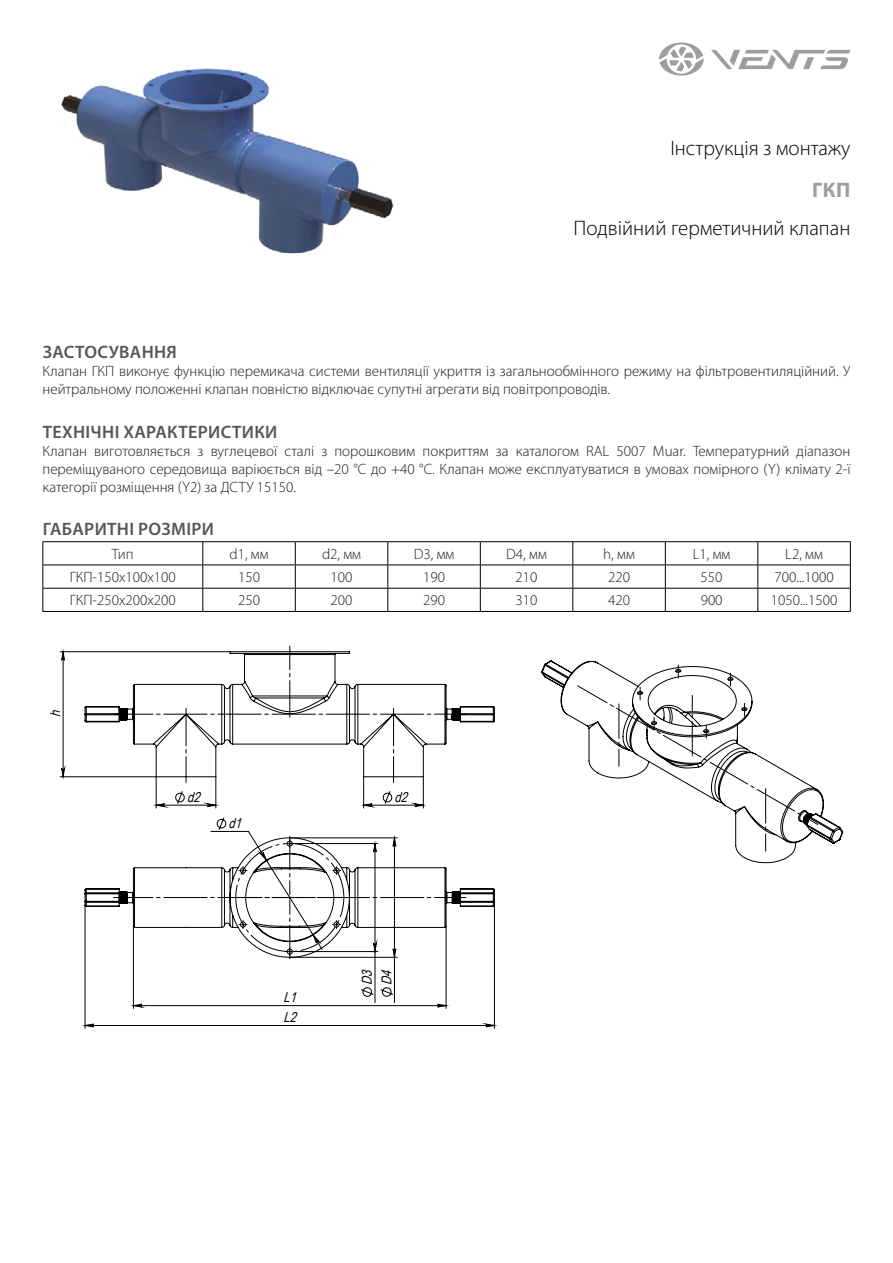
<style>
.page{position:relative;width:893px;height:1263px;background:#fff}
.page>*{position:absolute;margin:0;border:0;box-sizing:border-box;transform-origin:0 0}
.t1{font:300 21px "Myriad Pro";color:#000}
.t2{font:700 21px "Myriad Pro";color:#9d9d9c}
.t3{font:600 18px "Myriad Pro";letter-spacing:.02em;color:#575756}
.t4{font:300 15px/18px "Myriad Pro";color:#1c1c1b}
.t5{font:italic 13.65px "Arial Narrow";color:#000}
</style>
<div class="page">
<svg style="left:711px;top:50px;width:139px;height:19px"></svg>
<svg style="left:659px;top:43px;width:45px;height:33px"></svg>
<img style="left:61px;top:68px;width:333px;height:186px">
<svg style="left:43px;top:542px;width:1px;height:69px"></svg>
<svg style="left:202px;top:542px;width:1px;height:69px"></svg>
<svg style="left:295px;top:542px;width:1px;height:69px"></svg>
<svg style="left:387px;top:542px;width:1px;height:69px"></svg>
<svg style="left:480px;top:542px;width:1px;height:69px"></svg>
<svg style="left:572px;top:542px;width:1px;height:69px"></svg>
<svg style="left:665px;top:542px;width:1px;height:69px"></svg>
<svg style="left:757px;top:542px;width:1px;height:69px"></svg>
<svg style="left:850px;top:542px;width:1px;height:69px"></svg>
<hr style="left:43px;top:541px;width:160px;height:1px;background:#000">
<hr style="left:203px;top:541px;width:92px;height:1px;background:#000">
<hr style="left:295px;top:541px;width:93px;height:1px;background:#000">
<hr style="left:388px;top:541px;width:92px;height:1px;background:#000">
<hr style="left:480px;top:541px;width:93px;height:1px;background:#000">
<hr style="left:573px;top:541px;width:92px;height:1px;background:#000">
<hr style="left:665px;top:541px;width:93px;height:1px;background:#000">
<hr style="left:758px;top:541px;width:93px;height:1px;background:#000">
<hr style="left:43px;top:565px;width:160px;height:1px;background:#000">
<hr style="left:203px;top:565px;width:92px;height:1px;background:#000">
<hr style="left:295px;top:565px;width:93px;height:1px;background:#000">
<hr style="left:388px;top:565px;width:92px;height:1px;background:#000">
<hr style="left:480px;top:565px;width:93px;height:1px;background:#000">
<hr style="left:573px;top:565px;width:92px;height:1px;background:#000">
<hr style="left:665px;top:565px;width:93px;height:1px;background:#000">
<hr style="left:758px;top:565px;width:93px;height:1px;background:#000">
<hr style="left:43px;top:588px;width:160px;height:1px;background:#000">
<hr style="left:203px;top:588px;width:92px;height:1px;background:#000">
<hr style="left:295px;top:588px;width:93px;height:1px;background:#000">
<hr style="left:388px;top:588px;width:92px;height:1px;background:#000">
<hr style="left:480px;top:588px;width:93px;height:1px;background:#000">
<hr style="left:573px;top:588px;width:92px;height:1px;background:#000">
<hr style="left:665px;top:588px;width:93px;height:1px;background:#000">
<hr style="left:758px;top:588px;width:93px;height:1px;background:#000">
<hr style="left:43px;top:611px;width:160px;height:1px;background:#000">
<hr style="left:203px;top:611px;width:92px;height:1px;background:#000">
<hr style="left:295px;top:611px;width:93px;height:1px;background:#000">
<hr style="left:388px;top:611px;width:92px;height:1px;background:#000">
<hr style="left:480px;top:611px;width:93px;height:1px;background:#000">
<hr style="left:573px;top:611px;width:92px;height:1px;background:#000">
<hr style="left:665px;top:611px;width:93px;height:1px;background:#000">
<hr style="left:758px;top:611px;width:93px;height:1px;background:#000">
<svg style="left:85px;top:958px;width:409px;height:69px"></svg>
<svg style="left:62px;top:652px;width:3px;height:125px"></svg>
<svg style="left:84px;top:651px;width:760px;height:307px"></svg>
<h1 class="t1" style="left:670px;top:136px;width:182px">Інструкція з монтажу</h1>
<h1 class="t2" style="left:812px;top:176px;width:40px">ГКП</h1>
<h1 class="t1" style="left:573px;top:216px;width:278px">Подвійний герметичний клапан</h1>
<p class="t3" style="left:43px;top:340px;width:136px">ЗАСТОСУВАННЯ</p>
<p class="t4" style="left:43px;top:362px;width:809px">Клапан ГКП виконує функцію перемикача системи вентиляції укриття із загальнообмінного режиму на фільтровентиляційний. У нейтральному положенні клапан повністю відключає супутні агрегати від повітропроводів.</p>
<p class="t3" style="left:43px;top:420px;width:236px">ТЕХНІЧНІ ХАРАКТЕРИСТИКИ</p>
<p class="t4" style="left:43px;top:442px;width:809px;text-align:justify">Клапан виготовляється з вуглецевої сталі з порошковим покриттям за каталогом RAL 5007 Muar. Температурний діапазон переміщуваного середовища варіюється від –20 °С до +40 °С. Клапан може експлуатуватися в умовах помірного (Y) клімату 2-ї категорії розміщення (Y2) за ДСТУ 15150.</p>
<p class="t3" style="left:43px;top:518px;width:173px">ГАБАРИТНІ РОЗМІРИ</p>
<p class="t4" style="left:112px;top:545px;width:23px">Тип</p>
<p class="t4" style="left:229px;top:545px;width:41px">d1, мм</p>
<p class="t4" style="left:322px;top:545px;width:41px">d2, мм</p>
<p class="t4" style="left:414px;top:545px;width:42px">D3, мм</p>
<p class="t4" style="left:506px;top:545px;width:42px">D4, мм</p>
<p class="t4" style="left:603px;top:545px;width:33px">h, мм</p>
<p class="t4" style="left:693px;top:545px;width:39px">L1, мм</p>
<p class="t4" style="left:785px;top:545px;width:39px">L2, мм</p>
<p class="t4" style="left:70px;top:568px;width:107px">ГКП-150х100х100</p>
<p class="t4" style="left:238px;top:568px;width:23px">150</p>
<p class="t4" style="left:331px;top:568px;width:23px">100</p>
<p class="t4" style="left:423px;top:568px;width:23px">190</p>
<p class="t4" style="left:516px;top:568px;width:23px">210</p>
<p class="t4" style="left:608px;top:568px;width:23px">220</p>
<p class="t4" style="left:701px;top:568px;width:23px">550</p>
<p class="t4" style="left:775px;top:568px;width:61px">700...1000</p>
<p class="t4" style="left:70px;top:592px;width:107px">ГКП-250х200х200</p>
<p class="t4" style="left:238px;top:592px;width:23px">250</p>
<p class="t4" style="left:331px;top:592px;width:23px">200</p>
<p class="t4" style="left:423px;top:592px;width:23px">290</p>
<p class="t4" style="left:516px;top:592px;width:23px">310</p>
<p class="t4" style="left:608px;top:592px;width:23px">420</p>
<p class="t4" style="left:701px;top:592px;width:23px">900</p>
<p class="t4" style="left:771px;top:592px;width:68px">1050...1500</p>
<p class="t5" style="left:45px;top:717px;width:13px;rotate:-90deg">h</p>
<p class="t5" style="left:187px;top:787px;width:19px">d2</p>
<p class="t5" style="left:395px;top:787px;width:19px">d2</p>
<p class="t5" style="left:229px;top:813px;width:19px">d1</p>
<p class="t5" style="left:284px;top:988px;width:19px">L1</p>
<p class="t5" style="left:284px;top:1007px;width:19px">L2</p>
<p class="t5" style="left:357px;top:985px;width:21px;rotate:-90deg">D3</p>
<p class="t5" style="left:377px;top:985px;width:21px;rotate:-90deg">D4</p>
</div>
